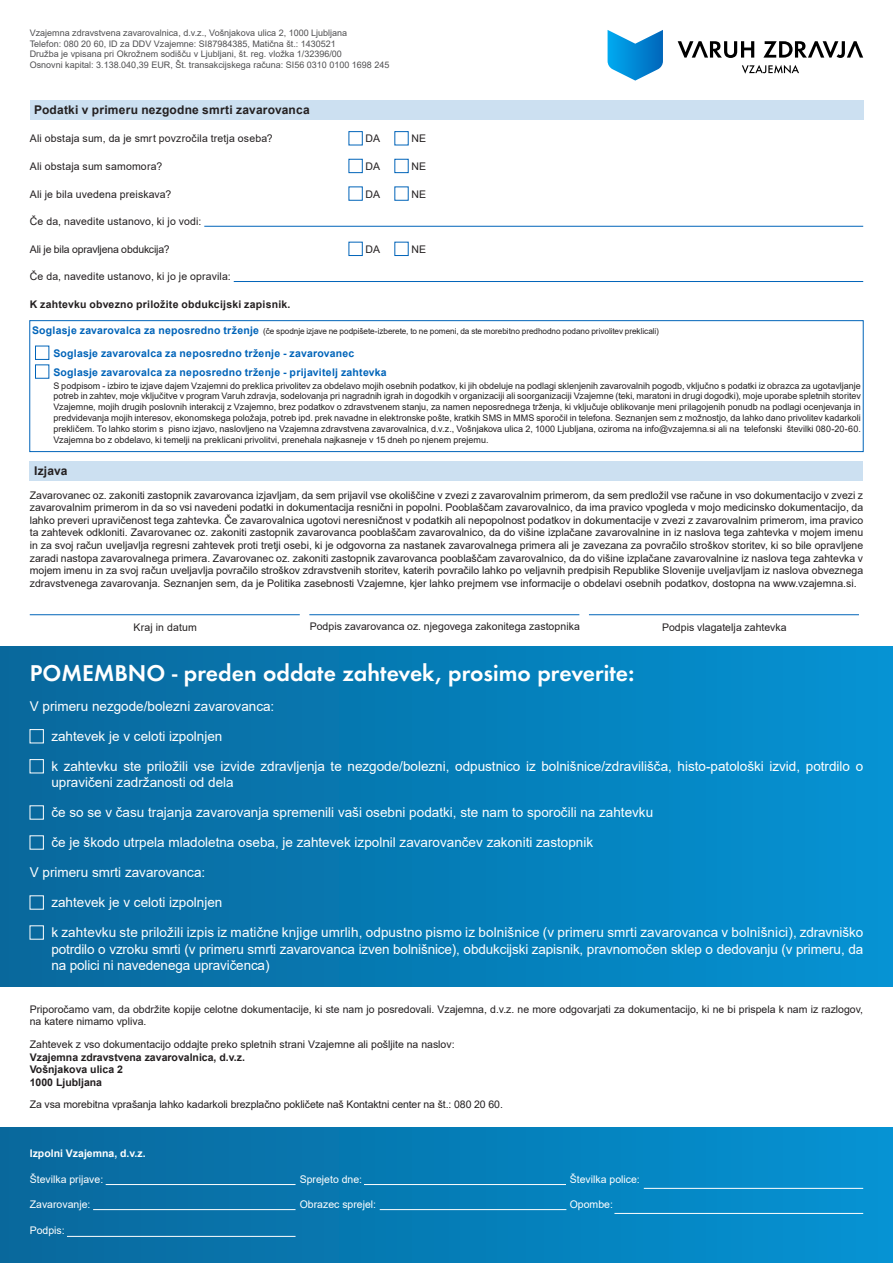
<style>
.page{position:relative;width:893px;height:1263px;background:#fff}
.page>*{position:absolute;margin:0;border:0;box-sizing:border-box;transform-origin:0 0}
.t1{font:600 21px "Futura OT";color:#fff}
.t2{font:13.5px/16.2px "Arial";color:#fff}
.t3{font:700 12px "Arial";letter-spacing:.02em;color:#231f20}
.t4{font:10.5px/12.6px "Arial";color:#231f20}
.t5{font:700 10.5px/18.6px "Arial";letter-spacing:.02em;color:#0064b9}
.t6{font:10.5px "Arial";color:#fff}
.t7{font:700 10.5px/12.6px "Arial";color:#231f20}
.t8{font:700 10.5px "Arial";letter-spacing:.02em;color:#231f20}
.t9{font:10.5px "Arial";letter-spacing:.02em;color:#231f20}
.t10{font:700 10.5px "Arial";color:#fff}
.t11{font:9px/10.8px "Arial";color:#231f20;text-align:justify}
.t12{font:9px/10.5px "Arial";color:#505052}
.t13{font:8.25px "Arial";letter-spacing:-.01em;color:#231f20}
.s1{font-weight:700;font-size:10.5px;color:#0064b9}
</style>
<div class="page">
<svg style="left:608px;top:30px;width:55px;height:51px"></svg>
<svg style="left:678px;top:41px;width:76px;height:17px"></svg>
<svg style="left:763px;top:41px;width:100px;height:17px"></svg>
<svg style="left:742px;top:65px;width:57px;height:9px"></svg>
<div style="left:30px;top:100px;width:833px;height:19px;background:#cce0f1"></div>
<hr style="left:204px;top:226px;width:659px;height:1px;background:#0064b9">
<hr style="left:234px;top:281px;width:629px;height:1px;background:#0064b9">
<div style="left:349px;top:131px;width:13px;height:14px;border:1px solid #0064b9"></div>
<div style="left:395px;top:131px;width:13px;height:14px;border:1px solid #0064b9"></div>
<div style="left:349px;top:159px;width:13px;height:14px;border:1px solid #0064b9"></div>
<div style="left:395px;top:159px;width:13px;height:14px;border:1px solid #0064b9"></div>
<div style="left:349px;top:242px;width:13px;height:14px;border:1px solid #0064b9"></div>
<div style="left:395px;top:242px;width:13px;height:14px;border:1px solid #0064b9"></div>
<div style="left:0;top:1127px;width:893px;height:136px;background:linear-gradient(to right,#09689b,#0593d3)"></div>
<hr style="left:106px;top:1184px;width:190px;height:1px;background:#fff">
<hr style="left:364px;top:1184px;width:202px;height:1px;background:#fff">
<hr style="left:644px;top:1188px;width:219px;height:1px;background:#fff">
<hr style="left:93px;top:1209px;width:203px;height:1px;background:#fff">
<hr style="left:380px;top:1209px;width:186px;height:1px;background:#fff">
<hr style="left:614px;top:1213px;width:249px;height:1px;background:#fff">
<hr style="left:67px;top:1236px;width:229px;height:1px;background:#fff">
<div style="left:0;top:646px;width:893px;height:340px;background:linear-gradient(to right,#0a689b,#0493d3)"></div>
<div style="left:30px;top:729px;width:14px;height:14px;border:1px solid #fff"></div>
<div style="left:30px;top:759px;width:14px;height:14px;border:1px solid #fff"></div>
<div style="left:30px;top:461px;width:833px;height:19px;background:#cce0f1"></div>
<hr style="left:30px;top:614px;width:270px;height:1px;background:#0064b9">
<hr style="left:309px;top:614px;width:270px;height:1px;background:#0064b9">
<hr style="left:589px;top:614px;width:270px;height:1px;background:#0064b9">
<div style="left:30px;top:320px;width:833px;height:132px;border:1px solid #0064b9"></div>
<div style="left:35px;top:346px;width:14px;height:14px;border:1px solid #0064b9"></div>
<div style="left:35px;top:365px;width:14px;height:13px;border:1px solid #0064b9"></div>
<p class="t12" style="left:30px;top:28px;width:361px">Vzajemna zdravstvena zavarovalnica, d.v.z., Vošnjakova ulica 2, 1000 Ljubljana<br>Telefon: 080 20 60, ID za DDV Vzajemne: SI87984385, Matična št.: 1430521<br>Družba je vpisana pri Okrožnem sodišču v Ljubljani, št. reg. vložka 1/32396/00<br>Osnovni kapital: 3.138.040,39 EUR, Št. transakcijskega računa: SI56 0310 0100 1698 245</p>
<p class="t3" style="left:34px;top:101px;width:277px">Podatki v primeru nezgodne smrti zavarovanca</p>
<p class="t4" style="left:30px;top:132px;width:245px">Ali obstaja sum, da je smrt povzročila tretja oseba?</p>
<p class="t4" style="left:365px;top:132px;width:16px">DA</p>
<p class="t4" style="left:411px;top:132px;width:16px">NE</p>
<p class="t9" style="left:30px;top:159px;width:134px">Ali obstaja sum samomora?</p>
<p class="t4" style="left:365px;top:160px;width:16px">DA</p>
<p class="t4" style="left:411px;top:160px;width:16px">NE</p>
<p class="t4" style="left:30px;top:187px;width:143px">Ali je bila uvedena preiskava?</p>
<p class="t4" style="left:365px;top:187px;width:16px">DA</p>
<p class="t4" style="left:411px;top:187px;width:16px">NE</p>
<p class="t4" style="left:30px;top:215px;width:173px">Če da, navedite ustanovo, ki jo vodi:</p>
<p class="t4" style="left:30px;top:243px;width:141px">Ali je bila opravljena obdukcija?</p>
<p class="t4" style="left:365px;top:243px;width:16px">DA</p>
<p class="t4" style="left:411px;top:243px;width:16px">NE</p>
<p class="t4" style="left:30px;top:270px;width:203px">Če da, navedite ustanovo, ki jo je opravila:</p>
<p class="t8" style="left:30px;top:297px;width:262px">K zahtevku obvezno priložite obdukcijski zapisnik.</p>
<p class="t13" style="left:32px;top:325px;width:628px"><span class="s1">Soglasje zavarovalca za neposredno trženje</span> (če spodnje izjave ne podpišete-izberete, to ne pomeni, da ste morebitno predhodno podano privolitev preklicali)</p>
<p class="t5" style="left:53px;top:344px;width:335px">Soglasje zavarovalca za neposredno trženje - zavarovanec<br>Soglasje zavarovalca za neposredno trženje - prijavitelj zahtevka</p>
<p class="t11" style="left:53px;top:380px;width:809px">S podpisom - izbiro te izjave dajem Vzajemni do preklica privolitev za obdelavo mojih osebnih podatkov, ki jih obdeluje na podlagi sklenjenih zavarovalnih pogodb, vključno s podatki iz obrazca za ugotavljanje potreb in zahtev, moje vključitve v program Varuh zdravja, sodelovanja pri nagradnih igrah in dogodkih v organizaciji ali soorganizaciji Vzajemne (teki, maratoni in drugi dogodki), moje uporabe spletnih storitev Vzajemne, mojih drugih poslovnih interakcij z Vzajemno, brez podatkov o zdravstvenem stanju, za namen neposrednega trženja, ki vključuje oblikovanje meni prilagojenih ponudb na podlagi ocenjevanja in predvidevanja mojih interesov, ekonomskega položaja, potreb ipd. prek navadne in elektronske pošte, kratkih SMS in MMS sporočil in telefona. Seznanjen sem z možnostjo, da lahko dano privolitev kadarkoli prekličem. To lahko storim s pisno izjavo, naslovljeno na Vzajemna zdravstvena zavarovalnica, d.v.z., Vošnjakova ulica 2, 1000 Ljubljana, oziroma na info@vzajemna.si ali na telefonski številki 080-20-60.<br>Vzajemna bo z obdelavo, ki temelji na preklicani privolitvi, prenehala najkasneje v 15 dneh po njenem prejemu.</p>
<p class="t3" style="left:34px;top:462px;width:35px">Izjava</p>
<p class="t4" style="left:30px;top:488px;width:835px;text-align:justify">Zavarovanec oz. zakoniti zastopnik zavarovanca izjavljam, da sem prijavil vse okoliščine v zvezi z zavarovalnim primerom, da sem predložil vse račune in vso dokumentacijo v zvezi z zavarovalnim primerom in da so vsi navedeni podatki in dokumentacija resnični in popolni. Pooblaščam zavarovalnico, da ima pravico vpogleda v mojo medicinsko dokumentacijo, da lahko preveri upravičenost tega zahtevka. Če zavarovalnica ugotovi neresničnost v podatkih ali nepopolnost podatkov in dokumentacije v zvezi z zavarovalnim primerom, ima pravico ta zahtevek odkloniti. Zavarovanec oz. zakoniti zastopnik zavarovanca pooblaščam zavarovalnico, da do višine izplačane zavarovalnine in iz naslova tega zahtevka v mojem imenu in za svoj račun uveljavlja regresni zahtevek proti tretji osebi, ki je odgovorna za nastanek zavarovalnega primera ali je zavezana za povračilo stroškov storitev, ki so bile opravljene zaradi nastopa zavarovalnega primera. Zavarovanec oz. zakoniti zastopnik zavarovanca pooblaščam zavarovalnico, da do višine izplačane zavarovalnine iz naslova tega zahtevka v mojem imenu in za svoj račun uveljavlja povračilo stroškov zdravstvenih storitev, katerih povračilo lahko po veljavnih predpisih Republike Slovenije uveljavljam iz naslova obveznega zdravstvenega zavarovanja. Seznanjen sem, da je Politika zasebnosti Vzajemne, kjer lahko prejmem vse informacije o obdelavi osebnih podatkov, dostopna na www.vzajemna.si.</p>
<p class="t4" style="left:134px;top:621px;width:65px">Kraj in datum</p>
<p class="t4" style="left:310px;top:620px;width:272px">Podpis zavarovanca oz. njegovega zakonitega zastopnika</p>
<p class="t4" style="left:662px;top:621px;width:126px">Podpis vlagatelja zahtevka</p>
<h1 class="t1" style="left:30px;top:659px;width:606px">POMEMBNO - preden oddate zahtevek, prosimo preverite:</h1>
<p class="t2" style="left:30px;top:698px;width:246px">V primeru nezgode/bolezni zavarovanca:</p>
<p class="t2" style="left:51px;top:728px;width:173px">zahtevek je v celoti izpolnjen</p>
<p class="t2" style="left:51px;top:758px;width:813px">k zahtevku ste priložili vse izvide zdravljenja te nezgode/bolezni, odpustnico iz bolnišnice/zdravilišča, histo-patološki izvid, potrdilo o upravičeni zadržanosti od dela</p>
<p class="t2" style="left:51px;top:804px;width:603px">če so se v času trajanja zavarovanja spremenili vaši osebni podatki, ste nam to sporočili na zahtevku</p>
<p class="t2" style="left:51px;top:834px;width:543px">če je škodo utrpela mladoletna oseba, je zahtevek izpolnil zavarovančev zakoniti zastopnik</p>
<p class="t2" style="left:30px;top:864px;width:177px">V primeru smrti zavarovanca:</p>
<p class="t2" style="left:51px;top:894px;width:173px">zahtevek je v celoti izpolnjen</p>
<p class="t2" style="left:51px;top:924px;width:813px;text-align:justify">k zahtevku ste priložili izpis iz matične knjige umrlih, odpustno pismo iz bolnišnice (v primeru smrti zavarovanca v bolnišnici), zdravniško potrdilo o vzroku smrti (v primeru smrti zavarovanca izven bolnišnice), obdukcijski zapisnik, pravnomočen sklep o dedovanju (v primeru, da na polici ni navedenega upravičenca)</p>
<p class="t4" style="left:30px;top:1003px;width:835px">Priporočamo vam, da obdržite kopije celotne dokumentacije, ki ste nam jo posredovali. Vzajemna, d.v.z. ne more odgovarjati za dokumentacijo, ki ne bi prispela k nam iz razlogov, na katere nimamo vpliva.</p>
<p class="t4" style="left:30px;top:1038px;width:426px">Zahtevek z vso dokumentacijo oddajte preko spletnih strani Vzajemne ali pošljite na naslov:</p>
<p class="t7" style="left:30px;top:1051px;width:217px">Vzajemna zdravstvena zavarovalnica, d.v.z.<br>Vošnjakova ulica 2<br>1000 Ljubljana</p>
<p class="t4" style="left:30px;top:1098px;width:475px">Za vsa morebitna vprašanja lahko kadarkoli brezplačno pokličete naš Kontaktni center na št.: 080 20 60.</p>
<p class="t10" style="left:30px;top:1146px;width:117px">Izpolni Vzajemna, d.v.z.</p>
<p class="t6" style="left:30px;top:1172px;width:75px">Številka prijave:</p>
<p class="t6" style="left:300px;top:1172px;width:64px">Sprejeto dne:</p>
<p class="t6" style="left:570px;top:1172px;width:72px">Številka police:</p>
<p class="t6" style="left:30px;top:1197px;width:62px">Zavarovanje:</p>
<p class="t6" style="left:300px;top:1197px;width:78px">Obrazec sprejel:</p>
<p class="t6" style="left:570px;top:1197px;width:45px">Opombe:</p>
<p class="t6" style="left:30px;top:1223px;width:37px">Podpis:</p>
</div>
